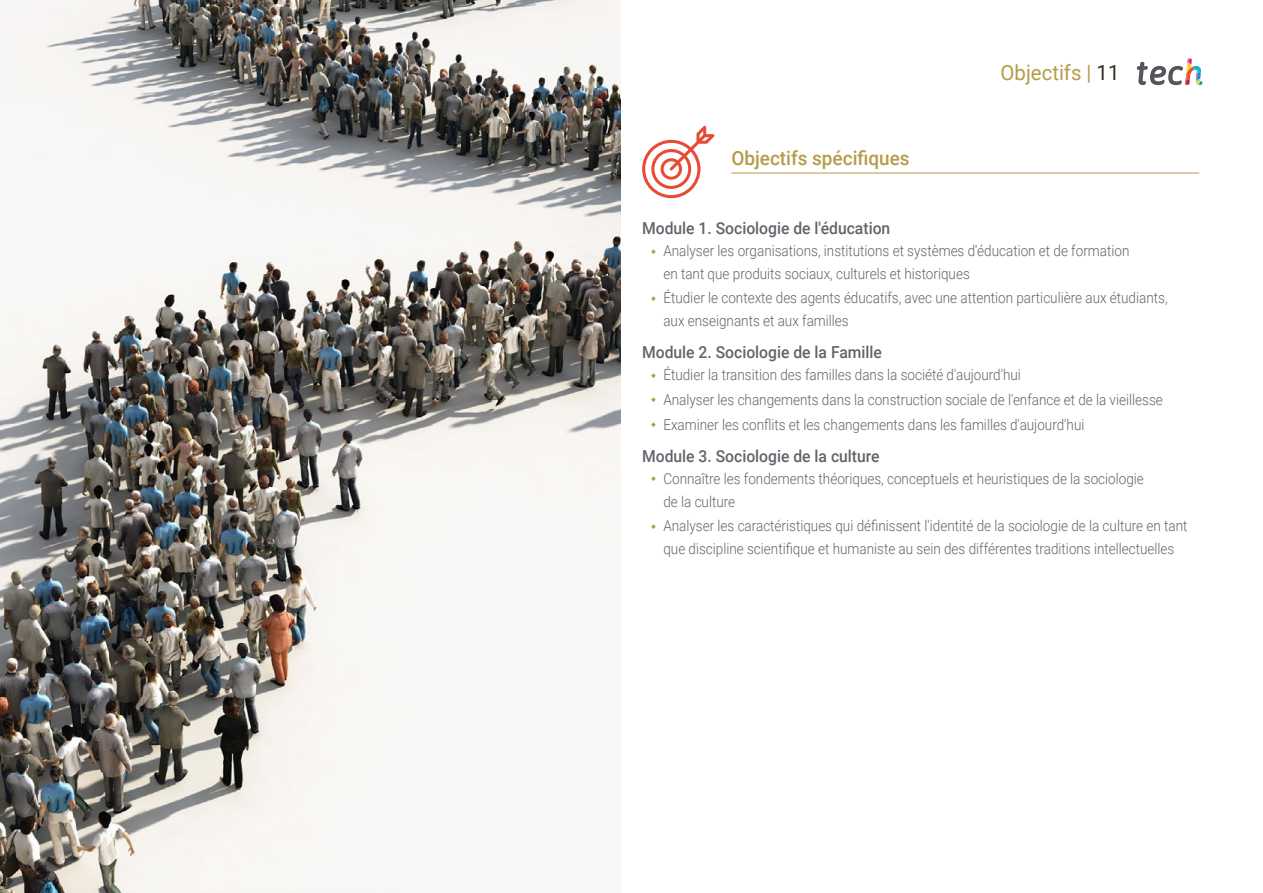
<style>
.page{position:relative;width:1263px;height:893px;background:#fff}
.page>*{position:absolute;margin:0;border:0;box-sizing:border-box;transform-origin:0 0}
.t1{font:21px "Roboto";color:#b49c4b}
.t2{font:500 19.5px "Roboto";color:#b49c4b}
.t3{font:500 16.5px "Roboto";color:#61646a;scale:.95 1}
.t4{font:300 15px/22.5px "Roboto";color:#61646a;scale:.9 1}
.s1{color:#312e20}
</style>
<div class="page">
<svg style="left:642px;top:126px;width:72px;height:72px"></svg>
<hr style="left:731px;top:173px;width:468px;height:1px;background:#b49c4b">
<img style="left:0;top:0;width:621px;height:893px">
<svg style="left:1137px;top:58px;width:65px;height:28px"></svg>
<h2 class="t2" style="left:731px;top:144px;width:180px">Objectifs spécifiques</h2>
<h1 class="t1" style="left:1000px;top:57px;width:120px">Objectifs | <span class="s1">11</span></h1>
<p class="t3" style="left:642px;top:216px;width:263px">Module 1. Sociologie de l'éducation</p>
<p class="t4" style="left:663px;top:239px;width:519px">Analyser les organisations, institutions et systèmes d'éducation et de formation en tant que produits sociaux, culturels et historiques</p>
<p class="t4" style="left:663px;top:286px;width:562px">Étudier le contexte des agents éducatifs, avec une attention particulière aux étudiants, aux enseignants et aux familles</p>
<p class="t3" style="left:642px;top:341px;width:254px">Module 2. Sociologie de la Famille</p>
<p class="t4" style="left:663px;top:362px;width:556px;line-height:24.6px">Étudier la transition des familles dans la société d'aujourd'hui<br>Analyser les changements dans la construction sociale de l'enfance et de la vieillesse<br>Examiner les conflits et les changements dans les familles d'aujourd'hui</p>
<p class="t3" style="left:642px;top:444px;width:251px">Module 3. Sociologie de la culture</p>
<p class="t4" style="left:663px;top:467px;width:535px">Connaître les fondements théoriques, conceptuels et heuristiques de la sociologie de la culture</p>
<p class="t4" style="left:663px;top:514px;width:584px">Analyser les caractéristiques qui définissent l'identité de la sociologie de la culture en tant que discipline scientifique et humaniste au sein des différentes traditions intellectuelles</p>
</div>
